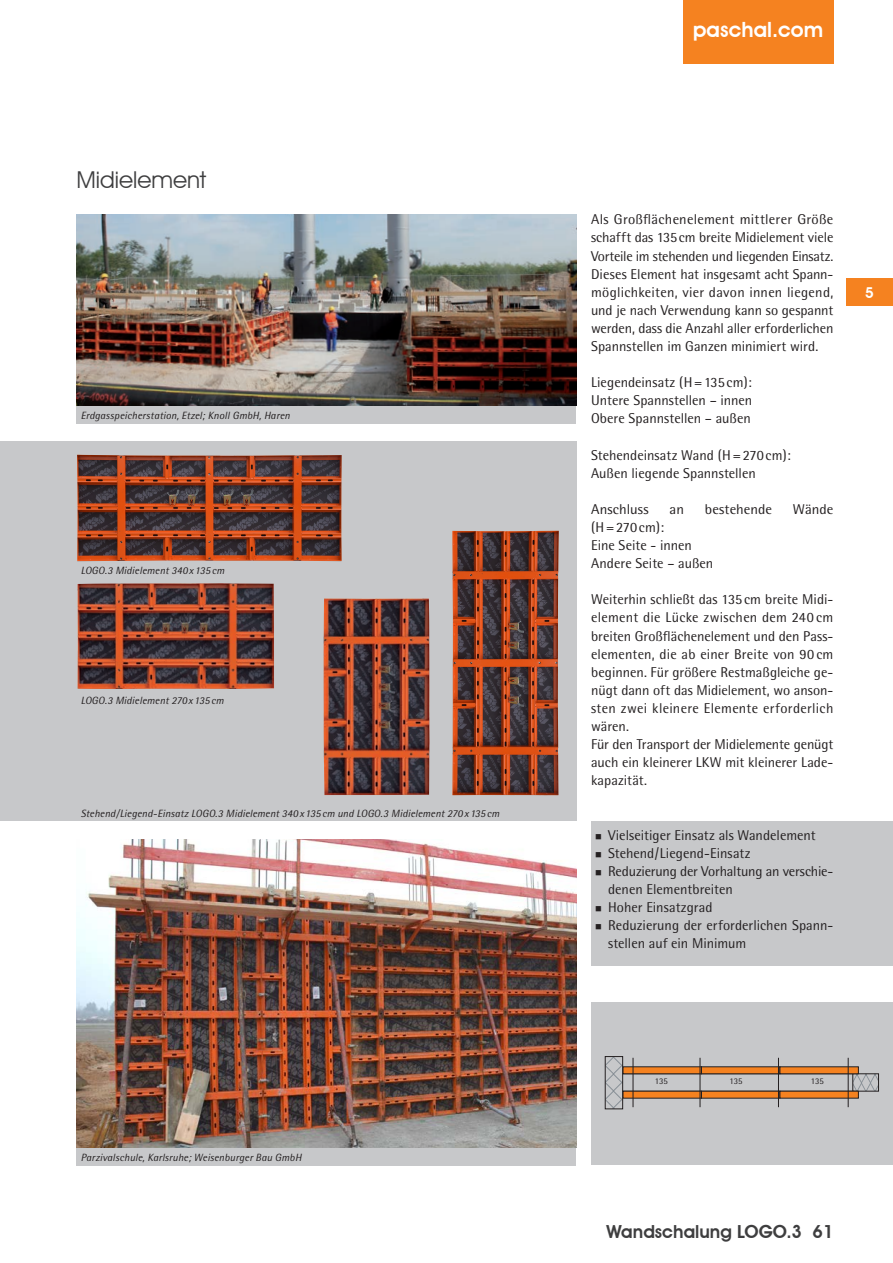
<style>
.page{position:relative;width:893px;height:1263px;background:#fff}
.page>*{position:absolute;margin:0;border:0;box-sizing:border-box;transform-origin:0 0}
.t1{font:23.25px "Avant Garde IT Cby BT";color:#3e3e3f}
.t2{font:600 21px "Avant Garde IT Cby BT";color:#fff}
.t3{font:600 18px "Avant Garde IT Cby BT";color:#3e3e3f}
.t4{font:600 15px "Avant Garde IT Cby BT";color:#fff}
.Fließtext{font:14.25px/18.1px "Rotis Semi Sans";color:#231f20;text-align:justify}
.Fließ_eingerückt{font:14.25px/18.1px "Rotis Semi Sans";letter-spacing:-.005em;color:#231f20}
.Bildunterschriften{font:italic 10.5px "Rotis Semi Sans";letter-spacing:.01em;color:#231f20}
.Bemaßungszahl{font:8.7px "Rotis Semi Sans";letter-spacing:-.005em;color:#231f20}
</style>
<div class="page">
<div style="left:683px;top:0;width:150px;height:64px;background:#f58220"></div>
<div style="left:0;top:441px;width:576px;height:380px;background:#c7c8ca"></div>
<div style="left:591px;top:1002px;width:302px;height:163px;background:#c7c8ca"></div>
<svg style="left:605px;top:1056px;width:18px;height:53px"></svg>
<svg style="left:852px;top:1073px;width:27px;height:19px"></svg>
<div style="left:623px;top:1067px;width:78px;height:7px;background:#f58220"></div>
<div style="left:623px;top:1066px;width:79px;height:8px;border:1px solid #231f20"></div>
<div style="left:701px;top:1067px;width:79px;height:7px;background:#f58220"></div>
<div style="left:701px;top:1066px;width:79px;height:8px;border:1px solid #231f20"></div>
<div style="left:780px;top:1067px;width:78px;height:7px;background:#f58220"></div>
<div style="left:780px;top:1066px;width:79px;height:8px;border:1px solid #231f20"></div>
<div style="left:623px;top:1091px;width:78px;height:7px;background:#f58220"></div>
<div style="left:701px;top:1091px;width:79px;height:7px;background:#f58220"></div>
<div style="left:780px;top:1091px;width:78px;height:7px;background:#f58220"></div>
<hr style="left:700px;top:1058px;width:1px;height:49px;background:#231f20">
<hr style="left:778px;top:1058px;width:1px;height:49px;background:#231f20">
<hr style="left:848px;top:1058px;width:1px;height:49px;background:#231f20">
<hr style="left:633px;top:1058px;width:1px;height:49px;background:#231f20">
<div style="left:77px;top:405px;width:499px;height:18px;background:#c7c8ca"></div>
<div style="left:77px;top:1147px;width:499px;height:18px;background:#c7c8ca"></div>
<img style="left:77px;top:839px;width:499px;height:308px">
<img style="left:77px;top:215px;width:499px;height:190px">
<img style="left:77px;top:455px;width:265px;height:106px">
<img style="left:452px;top:531px;width:107px;height:264px">
<img style="left:77px;top:583px;width:197px;height:106px">
<img style="left:323px;top:598px;width:107px;height:197px">
<div style="left:591px;top:821px;width:302px;height:145px;background:#c7c8ca"></div>
<div style="left:846px;top:279px;width:47px;height:27px;background:#f58220"></div>
<p class="t1" style="left:77px;top:166px;width:131px">Midielement</p>
<p class="Bildunterschriften" style="left:81px;top:409px;width:211px">Erdgasspeicherstation, Etzel; Knoll GmbH, Haren</p>
<p class="Bildunterschriften" style="left:81px;top:564px;width:145px">LOGO.3 Midielement 340x 135 cm</p>
<p class="Bildunterschriften" style="left:81px;top:694px;width:144px">LOGO.3 Midielement 270x135 cm</p>
<p class="Bildunterschriften" style="left:81px;top:807px;width:420px">Stehend/Liegend-Einsatz LOGO.3 Midielement 340x 135cm und LOGO.3 Midielement 270x 135 cm</p>
<p class="Bildunterschriften" style="left:81px;top:1151px;width:222px">Parzivalschule, Karlsruhe; Weisenburger Bau GmbH</p>
<h2 class="t2" style="left:693px;top:17px;width:132px">paschal.com</h2>
<p class="Fließtext" style="left:591px;top:210px;width:244px">Als Großflächenelement mittlerer Größe schafft das 135cm breite Midielement viele Vorteile im stehenden und liegenden Einsatz.<br>Dieses Element hat insgesamt acht Spann&shy;möglichkeiten, vier davon innen liegend, und je nach Verwendung kann so gespannt werden, dass die Anzahl aller erforderlichen Spannstellen im Ganzen minimiert wird.</p>
<p class="Fließtext" style="left:591px;top:373px;width:162px">Liegendeinsatz (H=135cm):</p>
<p class="Fließtext" style="left:591px;top:391px;width:163px">Untere Spannstellen – innen</p>
<p class="Fließtext" style="left:591px;top:409px;width:161px">Obere Spannstellen – außen</p>
<p class="Fließtext" style="left:591px;top:446px;width:201px">Stehendeinsatz Wand (H=270cm):</p>
<p class="Fließtext" style="left:591px;top:464px;width:166px">Außen liegende Spannstellen</p>
<p class="Fließtext" style="left:591px;top:500px;width:59px">Anschluss</p>
<p class="Fließtext" style="left:670px;top:500px;width:16px">an</p>
<p class="Fließtext" style="left:705px;top:500px;width:69px">bestehende</p>
<p class="Fließtext" style="left:793px;top:500px;width:42px">Wände</p>
<p class="Fließtext" style="left:591px;top:518px;width:75px">(H=270cm):</p>
<p class="Fließtext" style="left:591px;top:536px;width:102px">Eine Seite - innen</p>
<p class="Fließtext" style="left:591px;top:554px;width:124px">Andere Seite – außen</p>
<p class="Fließtext" style="left:591px;top:590px;width:244px">Weiterhin schließt das 135 cm breite Midi&shy;element die Lücke zwischen dem 240 cm breiten Großflächenelement und den Pass&shy;elementen, die ab einer Breite von 90 cm beginnen. Für größere Restmaßgleiche ge&shy;nügt dann oft das Midielement, wo anson&shy;sten zwei kleinere Elemente erforderlich wären.</p>
<p class="Fließtext" style="left:591px;top:735px;width:244px">Für den Transport der Midielemente genügt auch ein kleinerer LKW mit kleinerer Lade&shy;kapazität.</p>
<p class="Fließ_eingerückt" style="left:595px;top:825px;width:222px">■ Vielseitiger Einsatz als Wandelement</p>
<p class="Fließ_eingerückt" style="left:595px;top:843px;width:157px">■ Stehend/Liegend-Einsatz</p>
<p class="Fließ_eingerückt" style="left:608px;top:862px;width:227px;text-indent:-13px">■ Reduzierung der Vorhaltung an verschie&shy;denen Elementbreiten</p>
<p class="Fließ_eingerückt" style="left:595px;top:898px;width:119px">■ Hoher Einsatzgrad</p>
<p class="Fließ_eingerückt" style="left:608px;top:916px;width:227px;text-indent:-13px">■ Reduzierung der erforderlichen Spann&shy;stellen auf ein Minimum</p>
<p class="t4" style="left:865px;top:284px;width:10px">5</p>
<p class="Bemaßungszahl" style="left:655px;top:1076px;width:15px">135</p>
<p class="Bemaßungszahl" style="left:729px;top:1076px;width:15px">135</p>
<p class="Bemaßungszahl" style="left:811px;top:1076px;width:15px">135</p>
<p class="t3" style="left:607px;top:1220px;width:228px">Wandschalung LOGO.3 61</p>
</div>
